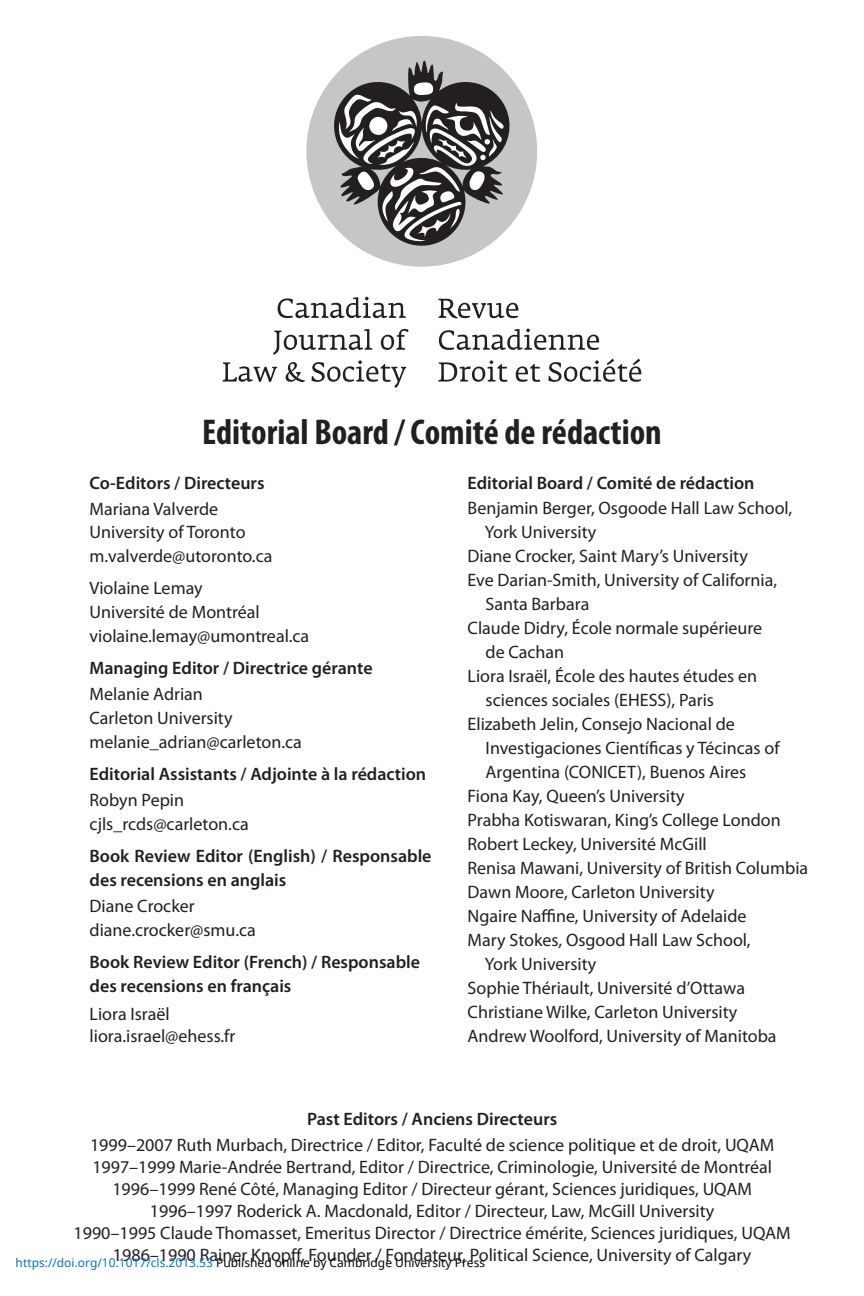
<style>
.page{position:relative;width:864px;height:1296px;background:#fff}
.page>*{position:absolute;margin:0;border:0;box-sizing:border-box;transform-origin:0 0}
.t1{font:700 condensed 36px "Myriad Pro";color:#231f20}
.t2{font:18px/24px "Myriad Pro";color:#231f20}
.t3{font:600 18px/26px "Myriad Pro";color:#231f20}
.t4{font:12px "Noto Sans";color:#000}
.s1{font-weight:400}
.s2{font-weight:600}
.s3{color:#0172cf}
</style>
<div class="page">
<div style="left:306px;top:36px;width:231px;height:231px;background:#c5c6c8;border-radius:50%"></div>
<svg style="left:331px;top:61px;width:181px;height:188px"></svg>
<svg style="left:278px;top:297px;width:128px;height:21px"></svg>
<svg style="left:223px;top:329px;width:185px;height:59px"></svg>
<svg style="left:438px;top:299px;width:80px;height:20px"></svg>
<svg style="left:439px;top:328px;width:160px;height:22px"></svg>
<svg style="left:438px;top:360px;width:69px;height:22px"></svg>
<svg style="left:516px;top:364px;width:24px;height:18px"></svg>
<svg style="left:548px;top:359px;width:93px;height:23px"></svg>
<p class="t1" style="left:202px;top:418px;width:461px">Editorial Board / Comité de rédaction</p>
<p class="t3" style="left:90px;top:471px;width:176px">Co-Editors / Directeurs<br><span class="s1">Mariana Valverde</span></p>
<p class="t2" style="left:90px;top:522px;width:184px">University of Toronto m.valverde@utoronto.ca</p>
<p class="t2" style="left:90px;top:578px;width:221px">Violaine Lemay<br>Université de Montréal violaine.lemay@umontreal.ca</p>
<p class="t3" style="left:90px;top:657px;width:285px">Managing Editor / Directrice gérante<br><span class="s1">Melanie Adrian</span></p>
<p class="t2" style="left:90px;top:708px;width:214px">Carleton University melanie_adrian@carleton.ca</p>
<p class="t3" style="left:90px;top:763px;width:338px">Editorial Assistants / Adjointe à la rédaction<br><span class="s1">Robyn Pepin</span></p>
<p class="t3" style="left:90px;top:810px;width:343px;line-height:32px"><span class="s1">cjls_rcds@carleton.ca<br></span>Book Review Editor (English) / Responsable</p>
<p class="t3" style="left:90px;top:869px;width:198px">des recensions en anglais<br><span class="s1">Diane Crocker</span></p>
<p class="t3" style="left:90px;top:916px;width:332px;line-height:32px"><span class="s1">diane.crocker@smu.ca<br></span>Book Review Editor (French) / Responsable</p>
<p class="t3" style="left:90px;top:974px;width:203px;line-height:27.6px">des recensions en français<br><span class="s1">Liora Israël</span></p>
<p class="t2" style="left:90px;top:1025px;width:147px">liora.israel@ehess.fr</p>
<p class="t3" style="left:468px;top:471px;width:288px">Editorial Board / Comité de rédaction</p>
<p class="t2" style="left:468px;top:498px;width:326px">Benjamin Berger, Osgoode Hall Law School,</p>
<p class="t2" style="left:485px;top:522px;width:113px">York University</p>
<p class="t2" style="left:468px;top:546px;width:282px">Diane Crocker, Saint Mary’s University</p>
<p class="t2" style="left:468px;top:570px;width:311px">Eve Darian-Smith, University of California,</p>
<p class="t2" style="left:486px;top:594px;width:105px">Santa Barbara</p>
<p class="t2" style="left:468px;top:618px;width:296px">Claude Didry, École normale supérieure</p>
<p class="t2" style="left:486px;top:642px;width:80px">de Cachan</p>
<p class="t2" style="left:468px;top:666px;width:291px">Liora Israël, École des hautes études en</p>
<p class="t2" style="left:486px;top:690px;width:230px">sciences sociales (EHESS), Paris</p>
<p class="t2" style="left:468px;top:714px;width:269px">Elizabeth Jelin, Consejo Nacional de</p>
<p class="t2" style="left:486px;top:738px;width:296px">Investigaciones Científicas y Técincas of</p>
<p class="t2" style="left:486px;top:762px;width:262px">Argentina (CONICET), Buenos Aires</p>
<p class="t2" style="left:468px;top:786px;width:219px">Fiona Kay, Queen’s University</p>
<p class="t2" style="left:468px;top:810px;width:315px">Prabha Kotiswaran, King’s College London</p>
<p class="t2" style="left:468px;top:834px;width:241px">Robert Leckey, Université McGill</p>
<p class="t2" style="left:468px;top:858px;width:342px">Renisa Mawani, University of British Columbia</p>
<p class="t2" style="left:468px;top:882px;width:248px">Dawn Moore, Carleton University</p>
<p class="t2" style="left:468px;top:906px;width:281px">Ngaire Naffine, University of Adelaide</p>
<p class="t2" style="left:468px;top:930px;width:285px">Mary Stokes, Osgood Hall Law School,</p>
<p class="t2" style="left:485px;top:954px;width:113px">York University</p>
<p class="t2" style="left:468px;top:978px;width:279px">Sophie Thériault, Université d’Ottawa</p>
<p class="t2" style="left:468px;top:1002px;width:271px">Christiane Wilke, Carleton University</p>
<p class="t2" style="left:468px;top:1026px;width:311px">Andrew Woolford, University of Manitoba</p>
<p class="t2" style="left:90px;top:1108px;width:686px;line-height:25.6px;text-align:center"><span class="s2">Past Editors / Anciens Directeurs<br></span>1999–2007 Ruth Murbach, Directrice / Editor, Faculté de science politique et de droit, UQAM</p>
<p class="t2" style="left:74px;top:1158px;width:719px;line-height:22px;text-align:center">1997–1999 Marie-Andrée Bertrand, Editor / Directrice, Criminologie, Université de Montréal 1996–1999 René Côté, Managing Editor / Directeur gérant, Sciences juridiques, UQAM 1996–1997 Roderick A. Macdonald, Editor / Directeur, Law, McGill University<br>1990–1995 Claude Thomasset, Emeritus Director / Directrice émérite, Sciences juridiques, UQAM 1986–1990 Rainer Knopff, Founder / Fondateur, Political Science, University of Calgary</p>
<p class="t4" style="left:16px;top:1255px;width:471px"><span class="s3">https://doi.org/10.1017/cls.2013.53</span> Published online by Cambridge University Press</p>
</div>
